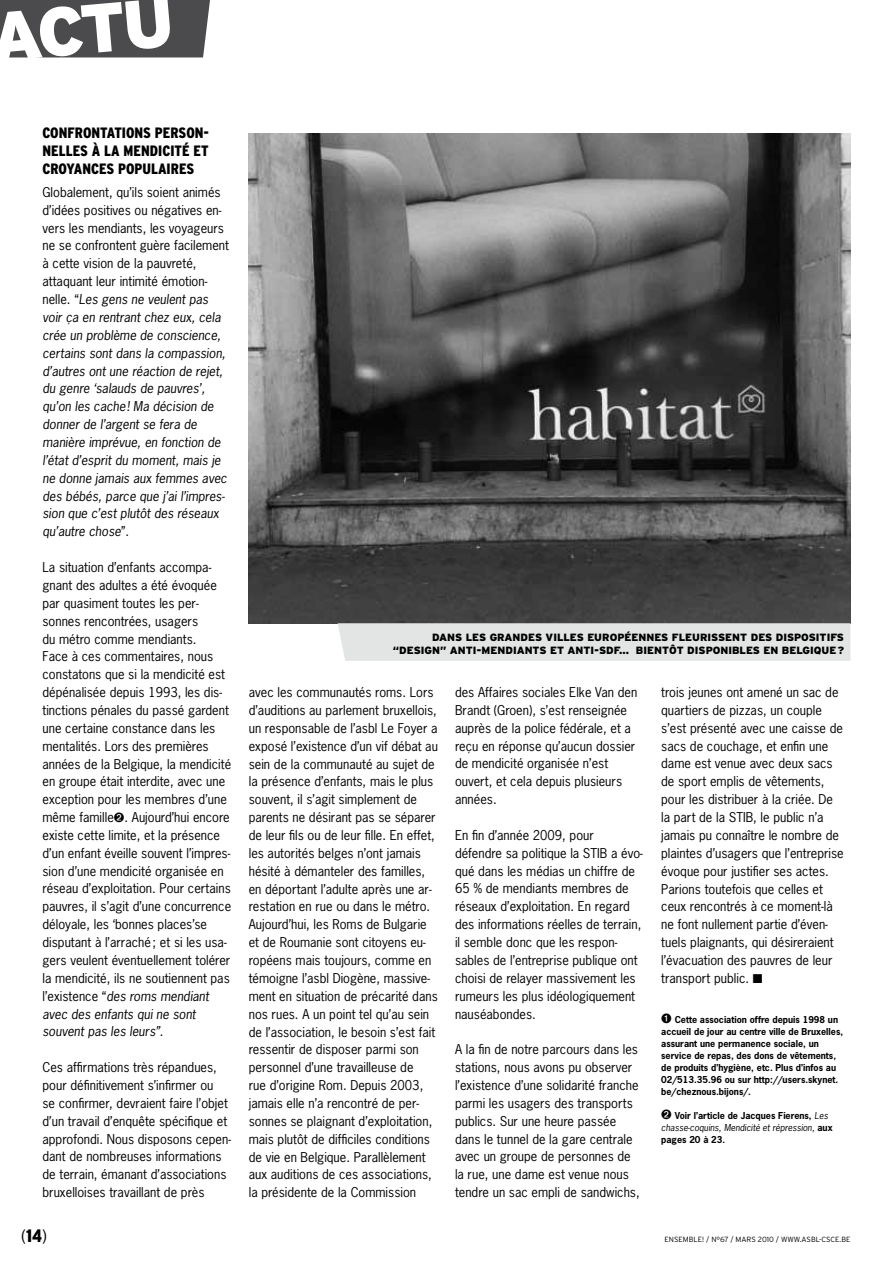
<style>
.page{position:relative;width:893px;height:1263px;background:#fff}
.page>*{position:absolute;margin:0;border:0;box-sizing:border-box;transform-origin:0 0}
.t1{font:900 69px "Interstate";color:#fff}
.t2{font:300 condensed 18px "Interstate";color:#000}
.t3{font:900 condensed 15px/18px "Interstate";letter-spacing:.11em;color:#000}
.t4{font:12.75px/17.9px "News Gothic Std";color:#000}
.t5{font:italic 12.75px/17.9px "News Gothic Std";color:#000}
.t6{font:900 10.5px/13.5px "Interstate";color:#000;text-align:right}
.t7{font:700 9px/12px "News Gothic Std";color:#000}
.t8{font:300 7.5px "Interstate";color:#000}
.s1{font-style:normal}
.s2{font-style:italic}
.s3{font-weight:900}
.s4{font-weight:400;font-style:italic}
</style>
<div class="page">
<div style="left:0;top:0;width:210px;height:57px;background:#4b4b4d"></div>
<img style="left:249px;top:134px;width:601px;height:489px">
<div style="left:338px;top:623px;width:512px;height:38px;background:#e3e4e4"></div>
<h1 class="t1" style="left:-13px;top:-2px;width:175px;rotate:-5deg">ACTU</h1>
<p class="t3" style="left:43px;top:123px;width:168px">CONFRONTATIONS PERSON-<br>NELLE</p>
<p class="t3" style="left:43px;top:141px;width:159px;text-indent:116px">ICITÉ ET<br>CROYANCES POPULAIRES</p>
<p class="t5" style="left:43px;top:183px;width:188px"><span class="s1">Globalement, qu’ils soient animés d’idées positives ou négatives en&shy;vers les mendiants, les voyageurs ne se confrontent guère facilement à cette vision de la pauvreté, attaquant leur intimité émotion&shy;nelle. “</span>Les gens ne veulent pas voir ça en rentrant chez eux, cela crée un problème de conscience, certains sont dans la compassion, d’autres ont une réaction de rejet, du genre ‘salauds de pauvres’, qu’on les cache! Ma décision de donner de l’argent se fera de manière imprévue, en fonction de l’état d’esprit du moment, mais je ne donne jamais aux femmes avec des bébés, parce que j’ai l’impres&shy;sion que c’est plutôt des réseaux qu’autre chose<span class="s1">”.</span></p>
<p class="t4" style="left:43px;top:558px;width:190px">La situation d’enfants accompa&shy;gnant des adultes a été évoquée par quasiment toutes les per&shy;sonnes rencontrées, usagers<br>du métro comme mendiants.<br>Face à ces commentaires, nous constatons que si la mendicité est dépénalisée depuis 1993, les dis&shy;tinctions pénales du passé gardent une certaine constance dans les mentalités. Lors des premières années de la Belgique, la mendicité en groupe était interdite, avec une exception pour les membres d’une même famille➋. Aujourd’hui encore existe cette limite, et la présence d’un enfant éveille souvent l’impres&shy;sion d’une mendicité organisée en réseau d’exploitation. Pour certains pauvres, il s’agit d’une concurrence déloyale, les ‘bonnes places’se disputant à l’arraché; et si les usa&shy;gers veulent éventuellement tolérer la mendicité, ils ne soutiennent pas l’existence “<span class="s2">des roms mendiant avec des enfants qui ne sont souvent pas les leurs”</span>.</p>
<p class="t4" style="left:43px;top:1058px;width:190px">Ces affirmations très répandues, pour définitivement s’infirmer ou<br>se confirmer, devraient faire l’objet d’un travail d’enquête spécifique et approfondi. Nous disposons cepen&shy;dant de nombreuses informations de terrain, émanant d’associations bruxelloises travaillant de près</p>
<p class="t3" style="left:80px;top:141px;width:53px">S À LA MEND</p>
<h2 class="t2" style="left:21px;top:1225px;width:27px">(<span class="s3">14</span>)</h2>
<p class="t6" style="left:432px;top:630px;width:62px">DANS LES GRA</p>
<p class="t6" style="left:513px;top:630px;width:187px">NDES VILLES EUROPÉENNES FLEURI</p>
<p class="t6" style="left:393px;top:630px;width:453px">SSENT DES DISPOSITIFS<br>“DESIGN” ANTI-MENDIANTS ET ANTI-SDF... BIENTÔT DISPONIBLES EN BELGIQUE ?</p>
<p class="t4" style="left:661px;top:683px;width:184px">trois jeunes ont amené un sac de quartiers de pizzas, un couple s’est présenté avec une caisse de sacs de couchage, et enfin une dame est venue avec deux sacs de sport emplis de vêtements, pour les distribuer à la criée. De la part de la STIB, le public n’a jamais pu connaître le nombre de plaintes d’usagers que l’entreprise évoque pour justifier ses actes.<br>Parions toutefois que celles et ceux rencontrés à ce moment-là ne font nullement partie d’éven&shy;tuels plaignants, qui désireraient l’évacuation des pauvres de leur transport public. ■</p>
<p class="t7" style="left:661px;top:1014px;width:183px">➊ Cette association offre depuis 1998 un accueil de jour au centre ville de Bruxelles, assurant une permanence sociale, un service de repas, des dons de vêtements, de produits d’hygiène, etc. Plus d’infos au 02/513.35.96 ou sur http://users.skynet. be/cheznous.bijons/.</p>
<p class="t7" style="left:661px;top:1110px;width:173px">➋ Voir l’article de Jacques Fierens, <span class="s4">Les chasse-coquins, Mendicité et répression,</span> aux pages 20 à 23.</p>
<p class="t4" style="left:249px;top:683px;width:191px">avec les communautés roms. Lors d’auditions au parlement bruxellois, un responsable de l’asbl Le Foyer a exposé l’existence d’un vif débat au sein de la communauté au sujet de la présence d’enfants, mais le plus souvent, il s’agit simplement de parents ne désirant pas se séparer de leur fils ou de leur fille. En effet, les autorités belges n’ont jamais hésité à démanteler des familles, en déportant l’adulte après une ar&shy;restation en rue ou dans le métro.<br>Aujourd’hui, les Roms de Bulgarie et de Roumanie sont citoyens eu&shy;ropéens mais toujours, comme en témoigne l’asbl Diogène, massive&shy;ment en situation de précarité dans nos rues. A un point tel qu’au sein de l’association, le besoin s’est fait ressentir de disposer parmi son personnel d’une travailleuse de<br>rue d’origine Rom. Depuis 2003, jamais elle n’a rencontré de per&shy;sonnes se plaignant d’exploitation, mais plutôt de difficiles conditions de vie en Belgique. Parallèlement aux auditions de ces associations, la présidente de la Commission</p>
<p class="t4" style="left:455px;top:683px;width:184px">des Affaires sociales Elke Van den<br>Brandt (Groen), s’est renseignée auprès de la police fédérale, et a reçu en réponse qu’aucun dossier de mendicité organisée n’est ouvert, et cela depuis plusieurs années.</p>
<p class="t4" style="left:455px;top:826px;width:189px">En fin d’année 2009, pour défendre sa politique la STIB a évo&shy;qué dans les médias un chiffre de<br>65 % de mendiants membres de réseaux d’exploitation. En regard des informations réelles de terrain, il semble donc que les respon&shy;sables de l’entreprise publique ont choisi de relayer massivement les rumeurs les plus idéologiquement nauséabondes.</p>
<p class="t4" style="left:455px;top:1040px;width:186px">A la fin de notre parcours dans les stations, nous avons pu observer l’existence d’une solidarité franche parmi les usagers des transports publics. Sur une heure passée dans le tunnel de la gare centrale avec un groupe de personnes de la rue, une dame est venue nous tendre un sac empli de sandwichs,</p>
<p class="t8" style="left:664px;top:1235px;width:143px">ENSEMBLE! / N°67 / MARS 2010 / WWW.ASBL</p>
<p class="t8" style="left:819px;top:1235px;width:28px">-CSCE.BE</p>
</div>
